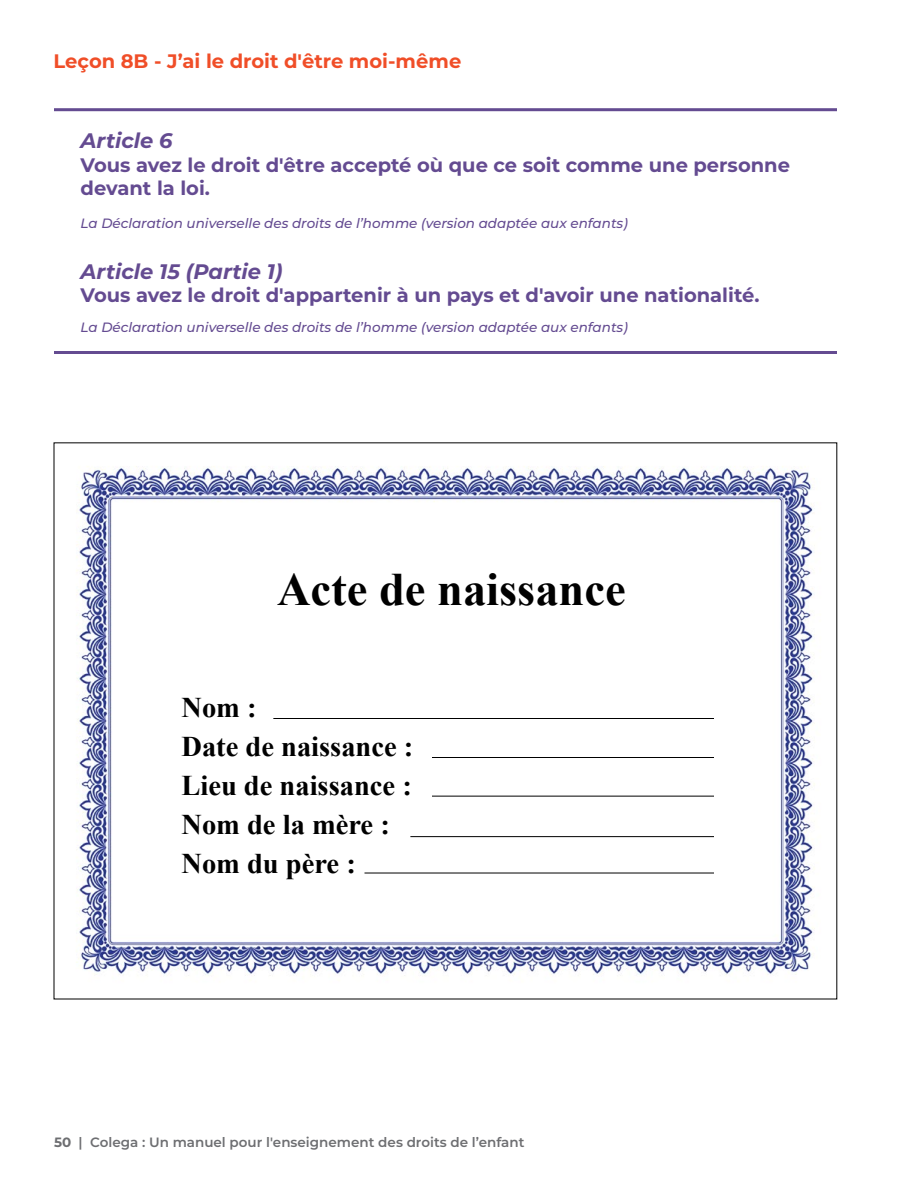
<style>
.page{position:relative;width:918px;height:1188px;background:#fff}
.page>*{position:absolute;margin:0;border:0;box-sizing:border-box;transform-origin:0 0}
.t1{font:700 46.5px "Times New Roman";color:#000}
.t2{font:700 28.5px/39px "Times New Roman";color:#000}
.t3{font:italic 700 21px "Montserrat";color:#644b91}
.t4{font:700 19.5px/23.4px "Montserrat";color:#644b91}
.t5{font:700 19.5px "Montserrat";color:#f04e28}
.t6{font:italic 500 13.5px "Montserrat";color:#644b91}
.t7{font:600 13.5px "Montserrat";color:#6d6e71}
.s1{font-weight:700}
</style>
<div class="page">
<img style="left:76px;top:466px;width:739px;height:510px">
<hr style="left:273px;top:718px;width:441px;height:1px;background:#000">
<hr style="left:432px;top:757px;width:282px;height:1px;background:#000">
<hr style="left:432px;top:796px;width:282px;height:1px;background:#000">
<hr style="left:410px;top:836px;width:304px;height:1px;background:#000">
<hr style="left:364px;top:873px;width:350px;height:1px;background:#000">
<hr style="left:54px;top:108px;width:783px;height:3px;background:#644b91">
<hr style="left:54px;top:351px;width:783px;height:3px;background:#644b91">
<h3 class="t5" style="left:54px;top:47px;width:409px">Leçon 8B - J’ai le droit d'être moi-même</h3>
<h3 class="t3" style="left:81px;top:126px;width:94px">Article 6</h3>
<h3 class="t4" style="left:81px;top:152px;width:711px">Vous avez le droit d'être accepté où que ce soit comme une personne devant la loi.</h3>
<p class="t6" style="left:81px;top:214px;width:549px">La Déclaration universelle des droits de l’homme (version adaptée aux enfants)</p>
<h3 class="t3" style="left:81px;top:256px;width:204px">Article 15 (Partie 1)</h3>
<h3 class="t4" style="left:81px;top:283px;width:681px">Vous avez le droit d'appartenir à un pays et d'avoir une nationalité.</h3>
<p class="t6" style="left:81px;top:318px;width:549px">La Déclaration universelle des droits de l’homme (version adaptée aux enfants)</p>
<h1 class="t1" style="left:277px;top:558px;width:350px">Acte de naissance</h1>
<h2 class="t2" style="left:181px;top:687px;width:233px">Nom :<br>Date de naissance :<br>Lieu de naissance :<br>Nom de la mère :<br>Nom du père :</h2>
<p class="t7" style="left:54px;top:1133px;width:472px"><span class="s1">50</span> | Colega : Un manuel pour l'enseignement des droits de l’enfant</p>
</div>
